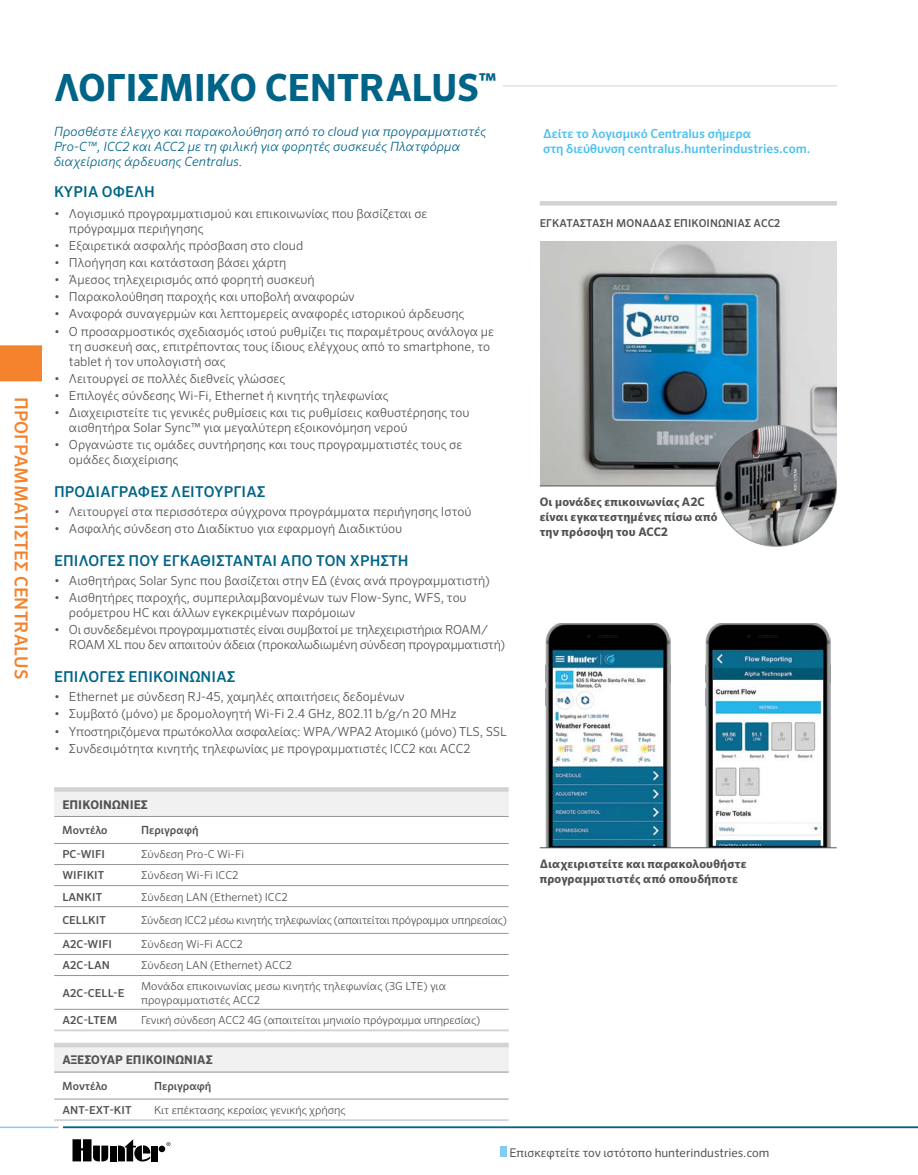
<style>
.page{position:relative;width:918px;height:1175px;background:#fff}
.page>*{position:absolute;margin:0;border:0;box-sizing:border-box;transform-origin:0 0}
.t1{font:700 37.5px "Sero Pro";letter-spacing:-.005em;color:#006488}
.t2{font:500 18px "Sero Pro";letter-spacing:.01em;color:#f5822d}
.t3{font:500 15px "Sero Pro";letter-spacing:.01em;color:#006488}
.t4{font:italic 300 12.75px/15px "Sero Pro";letter-spacing:.01em;color:#006488}
.t5{font:300 12.45px/15px "Sero Pro";color:#515254}
.t6{font:300 12.45px/15px "Sero Pro";letter-spacing:-.02em;color:#515254}
.t7{font:500 12.45px/15px "Sero Pro";color:#4cc0ef}
.t8{font:12px "Sero Pro";color:#515254}
.t9{font:700 12px "Sero Pro";letter-spacing:.01em;color:#515254}
.t10{font:700 11.7px/15px "Sero Pro";letter-spacing:.02em;color:#515254}
.t11{font:500 11.25px "Sero Pro";color:#515254}
.t12{font:300 10.95px/13.5px "Sero Pro";letter-spacing:-.005em;color:#515254}
.t13{font:500 10.95px "Sero Pro";letter-spacing:.01em;color:#515254}
.t14{font:500 10.8px "Sero Pro";letter-spacing:.01em;color:#515254}
</style>
<div class="page">
<div style="left:500px;top:1146px;width:7px;height:10px;background:#81cdf2"></div>
<hr style="left:0;top:1126px;width:58px;height:2px;background:#81cdf2">
<svg style="left:167px;top:1142px;width:3px;height:4px"></svg>
<div style="left:110px;top:1145px;width:7px;height:16px;background:#000"></div>
<div style="left:159px;top:1145px;width:6px;height:7px;background:#000;border-radius:50%"></div>
<div style="left:151px;top:1145px;width:7px;height:16px;background:#000"></div>
<svg style="left:118px;top:1139px;width:32px;height:22px"></svg>
<svg style="left:73px;top:1139px;width:35px;height:22px"></svg>
<div style="left:0;top:345px;width:42px;height:36px;background:#f5822d"></div>
<hr style="left:54px;top:85px;width:783px;height:1px;background:#d1d3d4">
<hr style="left:63px;top:1126px;width:855px;height:2px;background:#006488">
<img style="left:545px;top:623px;width:125px;height:224px">
<img style="left:706px;top:623px;width:125px;height:224px">
<hr style="left:540px;top:847px;width:297px;height:1px;background:#515254">
<div style="left:54px;top:62px;width:449px;height:39px;background:#fff"></div>
<div style="left:54px;top:789px;width:455px;height:27px;background:#f1f1f2"></div>
<hr style="left:54px;top:787px;width:79px;height:4px;background:#d1d3d4">
<hr style="left:133px;top:787px;width:376px;height:4px;background:#d1d3d4">
<hr style="left:54px;top:816px;width:79px;height:1px;background:#939598">
<hr style="left:133px;top:816px;width:376px;height:1px;background:#939598">
<hr style="left:54px;top:885px;width:79px;height:1px;background:#939598">
<hr style="left:133px;top:885px;width:376px;height:1px;background:#939598">
<hr style="left:54px;top:864px;width:79px;height:1px;background:#939598">
<hr style="left:54px;top:933px;width:79px;height:1px;background:#939598">
<hr style="left:133px;top:864px;width:376px;height:1px;background:#939598">
<hr style="left:133px;top:933px;width:376px;height:1px;background:#939598">
<hr style="left:54px;top:843px;width:79px;height:1px;background:#939598">
<hr style="left:54px;top:906px;width:79px;height:1px;background:#939598">
<hr style="left:54px;top:954px;width:79px;height:1px;background:#939598">
<hr style="left:54px;top:975px;width:79px;height:1px;background:#939598">
<hr style="left:54px;top:1009px;width:79px;height:1px;background:#939598">
<hr style="left:54px;top:1029px;width:79px;height:2px;background:#d1d3d4">
<hr style="left:133px;top:843px;width:376px;height:1px;background:#939598">
<hr style="left:133px;top:906px;width:376px;height:1px;background:#939598">
<hr style="left:133px;top:954px;width:376px;height:1px;background:#939598">
<hr style="left:133px;top:975px;width:376px;height:1px;background:#939598">
<hr style="left:133px;top:1009px;width:376px;height:1px;background:#939598">
<hr style="left:133px;top:1029px;width:376px;height:2px;background:#d1d3d4">
<div style="left:54px;top:1045px;width:455px;height:27px;background:#f1f1f2"></div>
<div style="left:54px;top:1042px;width:92px;height:5px;background:#d1d3d4"></div>
<div style="left:146px;top:1042px;width:363px;height:5px;background:#d1d3d4"></div>
<hr style="left:54px;top:1071px;width:92px;height:1px;background:#939598">
<hr style="left:146px;top:1071px;width:363px;height:1px;background:#939598">
<hr style="left:54px;top:1098px;width:92px;height:1px;background:#939598">
<hr style="left:54px;top:1119px;width:92px;height:2px;background:#d1d3d4">
<hr style="left:146px;top:1098px;width:363px;height:1px;background:#939598">
<hr style="left:146px;top:1119px;width:363px;height:2px;background:#d1d3d4">
<img style="left:540px;top:241px;width:297px;height:244px">
<div style="left:540px;top:201px;width:297px;height:5px;background:#d1d3d4"></div>
<hr style="left:540px;top:485px;width:177px;height:1px;background:#515254">
<img style="left:716px;top:425px;width:121px;height:121px;border-radius:60px">
<h2 class="t2" style="left:32px;top:396px;width:284px;rotate:90deg">ΠΡΟΓΡΑΜΜΑΤΙΣΤΈΣ CENTRALUS</h2>
<h1 class="t1" style="left:55px;top:65px;width:444px">ΛΟΓΙΣΜΙΚΌ CENTRALUS<sup>™</sup></h1>
<p class="t4" style="left:54px;top:124px;width:434px">Προσθέστε έλεγχο και παρακολούθηση από το cloud για προγραμματιστές<br>Pro-C™, ICC2 και ACC2 με τη φιλική για φορητές συσκευές Πλατφόρμα διαχείρισης άρδευσης Centralus.</p>
<p class="t3" style="left:54px;top:183px;width:102px">ΚΎΡΙΑ ΟΦΈΛΗ</p>
<p class="t5" style="left:69px;top:206px;width:360px;text-indent:-15px">• Λογισμικό προγραμματισμού και επικοινωνίας που βασίζεται σε πρόγραμμα περιήγησης</p>
<p class="t5" style="left:54px;top:238px;width:251px">• Εξαιρετικά ασφαλής πρόσβαση στο cloud</p>
<p class="t5" style="left:54px;top:255px;width:234px">• Πλοήγηση και κατάσταση βάσει χάρτη</p>
<p class="t5" style="left:54px;top:272px;width:262px">• Άμεσος τηλεχειρισμός από φορητή συσκευή</p>
<p class="t5" style="left:54px;top:289px;width:302px">• Παρακολούθηση παροχής και υποβολή αναφορών</p>
<p class="t5" style="left:54px;top:306px;width:412px">• Αναφορά συναγερμών και λεπτομερείς αναφορές ιστορικού άρδευσης</p>
<p class="t5" style="left:69px;top:323px;width:427px;text-indent:-15px">• Ο προσαρμοστικός σχεδιασμός ιστού ρυθμίζει τις παραμέτρους ανάλογα με τη συσκευή σας, επιτρέποντας τους ίδιους ελέγχους από το smartphone, το tablet ή τον υπολογιστή σας</p>
<p class="t5" style="left:54px;top:371px;width:233px">• Λειτουργεί σε πολλές διεθνείς γλώσσες</p>
<p class="t5" style="left:54px;top:388px;width:336px">• Επιλογές σύνδεσης Wi-Fi, Ethernet ή κινητής τηλεφωνίας</p>
<p class="t5" style="left:69px;top:405px;width:402px;text-indent:-15px">• Διαχειριστείτε τις γενικές ρυθμίσεις και τις ρυθμίσεις καθυστέρησης του αισθητήρα Solar Sync™ για μεγαλύτερη εξοικονόμηση νερού</p>
<p class="t5" style="left:69px;top:437px;width:395px;text-indent:-15px">• Οργανώστε τις ομάδες συντήρησης και τους προγραμματιστές τους σε ομάδες διαχείρισης</p>
<p class="t3" style="left:54px;top:482px;width:213px">ΠΡΟΔΙΑΓΡΑΦΈΣ ΛΕΙΤΟΥΡΓΊΑΣ</p>
<p class="t5" style="left:54px;top:504px;width:419px">• Λειτουργεί στα περισσότερα σύγχρονα προγράμματα περιήγησης Ιστού</p>
<p class="t5" style="left:54px;top:521px;width:350px">• Ασφαλής σύνδεση στο Διαδίκτυο για εφαρμογή Διαδικτύου</p>
<p class="t3" style="left:54px;top:551px;width:356px">ΕΠΙΛΟΓΈΣ ΠΟΥ ΕΓΚΑΘΊΣΤΑΝΤΑΙ ΑΠΌ ΤΟΝ ΧΡΉΣΤΗ</p>
<p class="t5" style="left:54px;top:573px;width:437px">• Αισθητήρας Solar Sync που βασίζεται στην ΕΔ (ένας ανά προγραμματιστή)</p>
<p class="t5" style="left:69px;top:590px;width:399px;text-indent:-15px">• Αισθητήρες παροχής, συμπεριλαμβανομένων των Flow-Sync, WFS, του ροόμετρου HC και άλλων εγκεκριμένων παρόμοιων</p>
<p class="t6" style="left:69px;top:622px;width:438px;text-indent:-15px">• Οι συνδεδεμένοι προγραμματιστές είναι συμβατοί με τηλεχειριστήρια ROAM/<br>ROAM XL που δεν απαιτούν άδεια (προκαλωδιωμένη σύνδεση προγραμματιστή)</p>
<p class="t3" style="left:54px;top:667px;width:183px">ΕΠΙΛΟΓΈΣ ΕΠΙΚΟΙΝΩΝΊΑΣ</p>
<p class="t5" style="left:54px;top:689px;width:352px">• Ethernet με σύνδεση RJ-45, χαμηλές απαιτήσεις δεδομένων</p>
<p class="t5" style="left:54px;top:706px;width:404px">• Συμβατό (μόνο) με δρομολογητή Wi-Fi 2.4 GHz, 802.11 b/g/n 20 MHz</p>
<p class="t5" style="left:54px;top:723px;width:454px">• Υποστηριζόμενα πρωτόκολλα ασφαλείας: WPA/WPA2 Ατομικό (μόνο) TLS, SSL</p>
<p class="t5" style="left:54px;top:740px;width:418px">• Συνδεσιμότητα κινητής τηλεφωνίας με προγραμματιστές ICC2 και ACC2</p>
<p class="t9" style="left:62px;top:797px;width:87px">ΕΠΙΚΟΙΝΩΝΊ ΕΣ</p>
<p class="t11" style="left:62px;top:823px;width:47px">Μοντέλο</p>
<p class="t11" style="left:141px;top:823px;width:59px">Περιγραφή</p>
<p class="t13" style="left:62px;top:848px;width:44px">PC-WIFI</p>
<p class="t12" style="left:141px;top:847px;width:104px">Σύνδεση Pro-C Wi-Fi</p>
<p class="t13" style="left:62px;top:869px;width:43px">WIFIKIT</p>
<p class="t12" style="left:141px;top:868px;width:99px">Σύνδεση Wi-Fi ICC2</p>
<p class="t13" style="left:62px;top:890px;width:41px">LANKIT</p>
<p class="t12" style="left:141px;top:889px;width:148px">Σύνδεση LAN (Ethernet) ICC2</p>
<p class="t13" style="left:62px;top:914px;width:45px">CELLKIT</p>
<p class="t12" style="left:141px;top:913px;width:367px">Σύνδεση ICC2 μέσω κινητής τηλεφωνίας (απαιτείται πρόγραμμα υπηρεσίας)</p>
<p class="t13" style="left:62px;top:937px;width:51px">A2C-WIFI</p>
<p class="t12" style="left:141px;top:937px;width:103px">Σύνδεση Wi-Fi ACC2</p>
<p class="t13" style="left:62px;top:958px;width:49px">A2C-LAN</p>
<p class="t12" style="left:141px;top:958px;width:153px">Σύνδεση LAN (Ethernet) ACC2</p>
<p class="t13" style="left:62px;top:986px;width:64px">A2C-CELL-E</p>
<p class="t12" style="left:141px;top:979px;width:307px">Μονάδα επικοινωνίας μεσω κινητής τηλεφωνίας (3G LTE) για προγραμματιστές ACC2</p>
<p class="t13" style="left:62px;top:1013px;width:56px">A2C-LTEM</p>
<p class="t12" style="left:141px;top:1013px;width:341px">Γενική σύνδεση ACC2 4G (απαιτείται μηνιαίο πρόγραμμα υπηρεσίας)</p>
<p class="t9" style="left:62px;top:1052px;width:152px">ΑΞΕΣΟΥΆΡ ΕΠΙΚΟΙΝΩΝΊΑΣ</p>
<p class="t11" style="left:62px;top:1079px;width:47px">Μοντέλο</p>
<p class="t11" style="left:154px;top:1079px;width:59px">Περιγραφή</p>
<p class="t13" style="left:62px;top:1103px;width:71px">ANT-EXT-KIT</p>
<p class="t12" style="left:154px;top:1102px;width:193px">Κιτ επέκτασης κεραίας γενικής χρήσης</p>
<p class="t7" style="left:543px;top:126px;width:269px">Δείτε το λογισμικό Centralus σήμερα<br>στη διεύθυνση centralus.hunterindustries.com.</p>
<p class="t14" style="left:540px;top:217px;width:242px">ΕΓΚΑΤΆΣΤΑΣΗ ΜΟΝΆΔΑΣ ΕΠΙΚΟΙΝΩΝΊΑΣ ACC2</p>
<p class="t10" style="left:540px;top:495px;width:179px">Οι μονάδες επικοινωνίας A2C είναι εγκατεστημένες πίσω από την πρόσοψη του ACC2</p>
<p class="t10" style="left:540px;top:856px;width:208px">Διαχειριστείτε και παρακολουθήστε προγραμματιστές από οπουδήποτε</p>
<p class="t8" style="left:510px;top:1145px;width:261px">Επισκεφτείτε τον ιστότοπο hunterindustries.com</p>
</div>
